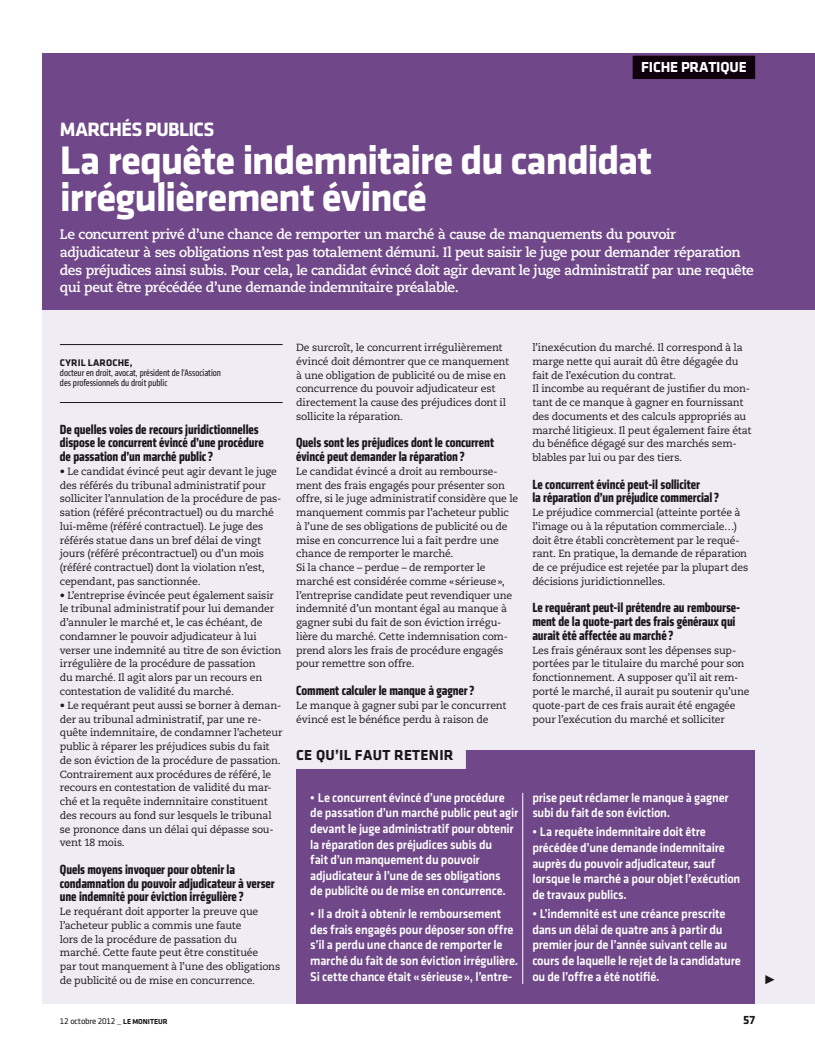
<style>
.page{position:relative;width:815px;height:1053px;background:#fff}
.page>*{position:absolute;margin:0;border:0;box-sizing:border-box;transform-origin:0 0}
.TITRE{font:700 41.25px/37.5px "Klavika";letter-spacing:-.03em;color:#fff}
.SURTITRE{font:700 20px "Klavika";letter-spacing:-.03em;color:#fff}
.retenir_TITRE{font:700 15px "Klavika";letter-spacing:.02em;color:#1a171c}
.Rubrique{font:700 15px "Klavika";letter-spacing:-.01em;color:#fff}
.INTER{font:700 condensed 13.75px/13.8px "Klavika";letter-spacing:-.005em;color:#1a171c}
.CHAPEAU{font:700 13.75px/17.5px "Caecilia LT Std";letter-spacing:-.035em;color:#fff}
.retenir_TEXTE_pusse{font:13.12px/15.6px "Klavika Medium TF";letter-spacing:-.015em;color:#fff;scale:.95 1}
.t1{font:700 12.5px "Klavika";color:#1a171c}
.TEXTE{font:10.38px/13.8px "Caecilia LT Std";letter-spacing:-.015em;color:#1a171c}
.TEXTE_pusse{font:10.38px/13.8px "Caecilia LT Std";letter-spacing:-.015em;color:#1a171c}
.SIGNATURE_interven{font:condensed 10px/10px "Klavika";color:#1a171c}
.t2{font:8.75px "Klavika Regular TF";letter-spacing:-.025em;color:#1a171c}
.s1{font-weight:700;font-stretch:normal}
.s2{font-size:10px}
.s3{font-family:"Klavika";font-weight:700;font-size:7.5px}
</style>
<div class="page">
<div style="left:42px;top:53px;width:773px;height:950px;background:#efecf4"></div>
<div style="left:42px;top:53px;width:773px;height:257px;background:#704788"></div>
<div style="left:631px;top:54px;width:125px;height:26px;background:#10000e"></div>
<div style="left:630px;top:53px;width:128px;height:28px;border:2px solid #704788"></div>
<hr style="left:60px;top:344px;width:223px;height:1px;background:#1a171c">
<hr style="left:60px;top:402px;width:223px;height:1px;background:#1a171c">
<div style="left:296px;top:750px;width:459px;height:253px;background:#704788"></div>
<div style="left:294px;top:745px;width:172px;height:24px;background:#efecf4"></div>
<hr style="left:522px;top:792px;width:1px;height:191px;background:#fff">
<p class="Rubrique" style="left:641px;top:59px;width:107px">FICHE PRATIQUE</p>
<p class="SURTITRE" style="left:60px;top:119px;width:156px">MARCHÉS PUBLICS</p>
<p class="TITRE" style="left:60px;top:141px;width:594px">La requête indemnitaire du candidat irrégulièrement évincé</p>
<p class="CHAPEAU" style="left:60px;top:226px;width:695px">Le concurrent privé d’une chance de remporter un marché à cause de manquements du pouvoir adjudicateur à ses obligations n’est pas totalement démuni. Il peut saisir le juge pour demander réparation des préjudices ainsi subis. Pour cela, le candidat évincé doit agir devant le juge administratif par une requête qui peut être précédée d’une demande indemnitaire préalable.</p>
<p class="SIGNATURE_interven" style="left:60px;top:358px;width:163px"><span class="s1">CYRIL LAROCHE,<br></span>docteur en droit, avocat, président de l’Association des professionnels du droit public</p>
<p class="INTER" style="left:60px;top:422px;width:205px">De quelles voies de recours juridictionnelles dispose le concurrent évincé d’une procédure de passation d’un marché public?</p>
<p class="TEXTE_pusse" style="left:60px;top:464px;width:223px">• Le candidat évincé peut agir devant le juge des référés du tribunal administratif pour solliciter l’annulation de la procédure de pas&shy;sation (référé précontractuel) ou du marché lui-même (référé contractuel). Le juge des référés statue dans un bref délai de vingt jours (référé précontractuel) ou d’un mois (référé contractuel) dont la violation n’est, cependant, pas sanctionnée.</p>
<p class="TEXTE_pusse" style="left:60px;top:588px;width:223px">• L’entreprise évincée peut également saisir le tribunal administratif pour lui demander d’annuler le marché et, le cas échéant, de condamner le pouvoir adjudicateur à lui verser une indemnité au titre de son éviction irrégulière de la procédure de passation<br>du marché. Il agit alors par un recours en contestation de validité du marché.</p>
<p class="TEXTE_pusse" style="left:60px;top:698px;width:224px">• Le requérant peut aussi se borner à deman&shy;der au tribunal administratif, par une re&shy;quête indemnitaire, de condamner l’acheteur public à réparer les préjudices subis du fait de son éviction de la procédure de passation.</p>
<p class="TEXTE" style="left:60px;top:767px;width:215px">Contrairement aux procédures de référé, le recours en contestation de validité du mar&shy;ché et la requête indemnitaire constituent des recours au fond sur lesquels le tribunal se prononce dans un délai qui dépasse sou&shy;vent 18 mois.</p>
<p class="INTER" style="left:60px;top:862px;width:216px">Quels moyens invoquer pour obtenir la condamnation du pouvoir adjudicateur à verser une indemnité pour éviction irrégulière?</p>
<p class="TEXTE" style="left:60px;top:904px;width:222px">Le requérant doit apporter la preuve que l’acheteur public a commis une faute<br>lors de la procédure de passation du marché. Cette faute peut être constituée<br>par tout manquement à l’une des obligations de publicité ou de mise en concurrence.</p>
<p class="TEXTE" style="left:296px;top:341px;width:215px">De surcroît, le concurrent irrégulièrement évincé doit démontrer que ce manquement à une obligation de publicité ou de mise en concurrence du pouvoir adjudicateur est directement la cause des préjudices dont il sollicite la réparation.</p>
<p class="INTER" style="left:296px;top:436px;width:199px">Quels sont les préjudices dont le concurrent évincé peut demander la réparation ?</p>
<p class="TEXTE" style="left:296px;top:464px;width:224px">Le candidat évincé a droit au rembourse&shy;ment des frais engagés pour présenter son offre, si le juge administratif considère que le manquement commis par l’acheteur public<br>à l’une de ses obligations de publicité ou de mise en concurrence lui a fait perdre une chance de remporter le marché.</p>
<p class="TEXTE" style="left:296px;top:561px;width:218px">Si la chance – perdue – de remporter le marché est considérée comme «sérieuse», l’entreprise candidate peut revendiquer une indemnité d’un montant égal au manque à gagner subi du fait de son éviction irrégu&shy;lière du marché. Cette indemnisation com&shy;prend alors les frais de procédure engagés pour remettre son offre.</p>
<p class="INTER" style="left:296px;top:683px;width:180px">Comment calculer le manque à gagner?</p>
<p class="TEXTE" style="left:296px;top:698px;width:212px">Le manque à gagner subi par le concurrent évincé est le bénéfice perdu à raison de</p>
<p class="retenir_TITRE" style="left:296px;top:746px;width:159px">CE QU’IL FAUT RETENIR</p>
<p class="retenir_TEXTE_pusse" style="left:310px;top:789px;width:220px">• Le concurrent évincé d’une procédure de passation d’un marché public peut agir devant le juge administratif pour obtenir la réparation des préjudices subis du<br>fait d’un manquement du pouvoir adjudicateur à l’une de ses obligations<br>de publicité ou de mise en concurrence.</p>
<p class="retenir_TEXTE_pusse" style="left:310px;top:906px;width:220px">• Il a droit à obtenir le remboursement des frais engagés pour déposer son offre s’il a perdu une chance de remporter le marché du fait de son éviction irrégulière.<br>Si cette chance était «sérieuse», l’entre-</p>
<p class="TEXTE" style="left:532px;top:341px;width:212px">l’inexécution du marché. Il correspond à la marge nette qui aurait dû être dégagée du fait de l’exécution du contrat.</p>
<p class="TEXTE" style="left:532px;top:382px;width:221px">Il incombe au requérant de justifier du mon&shy;tant de ce manque à gagner en fournissant des documents et des calculs appropriés au marché litigieux. Il peut également faire état du bénéfice dégagé sur des marchés sem&shy;blables par lui ou par des tiers.</p>
<p class="INTER" style="left:532px;top:477px;width:188px">Le concurrent évincé peut-il solliciter<br>la réparation d’un préjudice commercial?</p>
<p class="TEXTE" style="left:532px;top:506px;width:217px">Le préjudice commercial (atteinte portée à l’image ou à la réputation commerciale…) doit être établi concrètement par le requé&shy;rant. En pratique, la demande de réparation de ce préjudice est rejetée par la plupart des décisions juridictionnelles.</p>
<p class="INTER" style="left:532px;top:601px;width:209px">Le requérant peut-il prétendre au rembourse&shy;ment de la quote-part des frais généraux qui aurait été affectée au marché?</p>
<p class="TEXTE" style="left:532px;top:643px;width:219px">Les frais généraux sont les dépenses sup&shy;portées par le titulaire du marché pour son fonctionnement. A supposer qu’il ait rem&shy;porté le marché, il aurait pu soutenir qu’une quote-part de ces frais aurait été engagée pour l’exécution du marché et solliciter</p>
<p class="retenir_TEXTE_pusse" style="left:532px;top:789px;width:208px">prise peut réclamer le manque à gagner subi du fait de son éviction.</p>
<p class="retenir_TEXTE_pusse" style="left:532px;top:824px;width:221px">• La requête indemnitaire doit être précédée d’une demande indemnitaire auprès du pouvoir adjudicateur, sauf lorsque le marché a pour objet l’exécution de travaux publics.</p>
<p class="retenir_TEXTE_pusse" style="left:532px;top:906px;width:221px">• L’indemnité est une créance prescrite dans un délai de quatre ans à partir du premier jour de l’année suivant celle au cours de laquelle le rejet de la candidature ou de l’offre a été notifié.</p>
<p class="t2" style="left:60px;top:1016px;width:109px">12 octobre 2012 <span class="s2">_</span> <span class="s3">LE MONITEUR</span></p>
<p class="t1" style="left:743px;top:1012px;width:13px">57</p>
</div>
